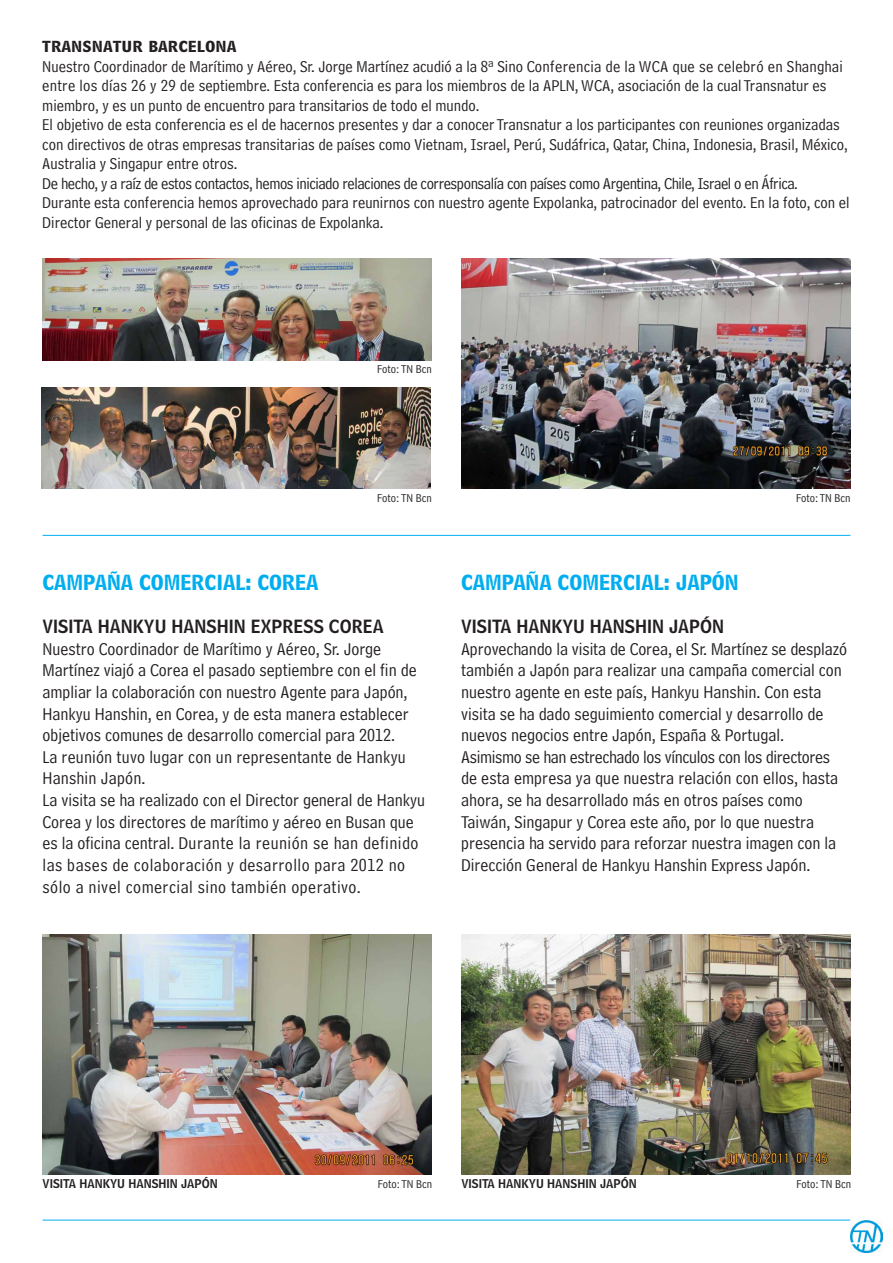
<style>
.page{position:relative;width:893px;height:1263px;background:#fff}
.page>*{position:absolute;margin:0;border:0;box-sizing:border-box;transform-origin:0 0}
.t1{font:18px/21.6px "Bell Centennial Std Address";color:#231f20}
.t2{font:18px "Bell Centennial Std Name Num";color:#231f20}
.t3{font:18px "Bell Centennial Std Bd Listing";color:#00aeef}
.t4{font:16.5px/19.5px "Bell Centennial Std Address";color:#231f20}
.t5{font:16.5px "Bell Centennial Std Address";letter-spacing:-.025em;color:#231f20}
.t6{font:16.5px "Bell Centennial Std Bd Listing";color:#231f20}
.t7{font:12px "Bell Centennial Std Address";color:#231f20}
.t8{font:12px "Bell Centennial Std Name Num";color:#231f20}
</style>
<div class="page">
<hr style="left:43px;top:1220px;width:807px;height:1px;background:#00aeef">
<img style="left:850px;top:1220px;width:33px;height:33px">
<img style="left:461px;top:934px;width:389px;height:240px">
<img style="left:43px;top:934px;width:389px;height:240px">
<hr style="left:43px;top:535px;width:807px;height:1px;background:#00aeef">
<img style="left:42px;top:259px;width:389px;height:101px">
<img style="left:42px;top:387px;width:389px;height:102px">
<img style="left:461px;top:259px;width:389px;height:230px">
<p class="t6" style="left:42px;top:34px;width:196px">transnatur barcelona</p>
<p class="t4" style="left:42px;top:57px;width:802px">Nuestro Coordinador de Marítimo y Aéreo, Sr. Jorge Martínez acudió a la 8ª Sino Conferencia de la WCA que se celebró en Shanghai entre los días 26 y 29 de septiembre. Esta conferencia es para los miembros de la APLN, WCA, asociación de la cual Transnatur es miembro, y es un punto de encuentro para transitarios de todo el mundo.</p>
<p class="t4" style="left:42px;top:115px;width:807px">El objetivo de esta conferencia es el de hacernos presentes y dar a conocer Transnatur a los participantes con reuniones organizadas con directivos de otras empresas transitarias de países como Vietnam, Israel, Perú, Sudáfrica, Qatar, China, Indonesia, Brasil, México,<br>Australia y Singapur entre otros.</p>
<p class="t5" style="left:42px;top:174px;width:757px">De hecho, y a raíz de estos contactos, hemos iniciado relaciones de corresponsalía con países como Argentina, Chile, Israel o en África.</p>
<p class="t4" style="left:42px;top:193px;width:809px">Durante esta conferencia hemos aprovechado para reunirnos con nuestro agente Expolanka, patrocinador del evento. En la foto, con el<br>Director General y personal de las oficinas de Expolanka.</p>
<p class="t7" style="left:377px;top:362px;width:56px">Foto: TN Bcn</p>
<p class="t7" style="left:377px;top:491px;width:56px">Foto: TN Bcn</p>
<p class="t7" style="left:796px;top:491px;width:56px">Foto: TN Bcn</p>
<p class="t3" style="left:43px;top:570px;width:277px">CAMPAÑA COMERCIAL: COREA</p>
<p class="t2" style="left:43px;top:615px;width:343px">VISITA HANKYU HANSHIN EXPRESS COREA</p>
<p class="t1" style="left:43px;top:638px;width:376px">Nuestro Coordinador de Marítimo y Aéreo, Sr. Jorge Martínez viajó a Corea el pasado septiembre con el fin de ampliar la colaboración con nuestro Agente para Japón, Hankyu Hanshin, en Corea, y de esta manera establecer objetivos comunes de desarrollo comercial para 2012.<br>La reunión tuvo lugar con un representante de Hankyu Hanshin Japón.</p>
<p class="t1" style="left:43px;top:789px;width:384px">La visita se ha realizado con el Director general de Hankyu Corea y los directores de marítimo y aéreo en Busan que es la oficina central. Durante la reunión se han definido las bases de colaboración y desarrollo para 2012 no sólo a nivel comercial sino también operativo.</p>
<p class="t3" style="left:461px;top:570px;width:279px">CAMPAÑA COMERCIAL: JAPÓN</p>
<p class="t2" style="left:461px;top:615px;width:264px">VISITA HANKYU HANSHIN JAPÓN</p>
<p class="t1" style="left:461px;top:638px;width:387px">Aprovechando la visita de Corea, el Sr. Martínez se desplazó también a Japón para realizar una campaña comercial con nuestro agente en este país, Hankyu Hanshin. Con esta visita se ha dado seguimiento comercial y desarrollo de nuevos negocios entre Japón, España &amp; Portugal.</p>
<p class="t1" style="left:461px;top:746px;width:379px">Asimismo se han estrechado los vínculos con los directores de esta empresa ya que nuestra relación con ellos, hasta ahora, se ha desarrollado más en otros países como Taiwán, Singapur y Corea este año, por lo que nuestra presencia ha servido para reforzar nuestra imagen con la Dirección General de Hankyu Hanshin Express Japón.</p>
<p class="t8" style="left:43px;top:1175px;width:177px">VISITA HANKYU HANSHIN JAPÓN</p>
<p class="t8" style="left:461px;top:1175px;width:177px">VISITA HANKYU HANSHIN JAPÓN</p>
<p class="t7" style="left:378px;top:1176px;width:56px">Foto: TN Bcn</p>
<p class="t7" style="left:797px;top:1176px;width:56px">Foto: TN Bcn</p>
</div>
